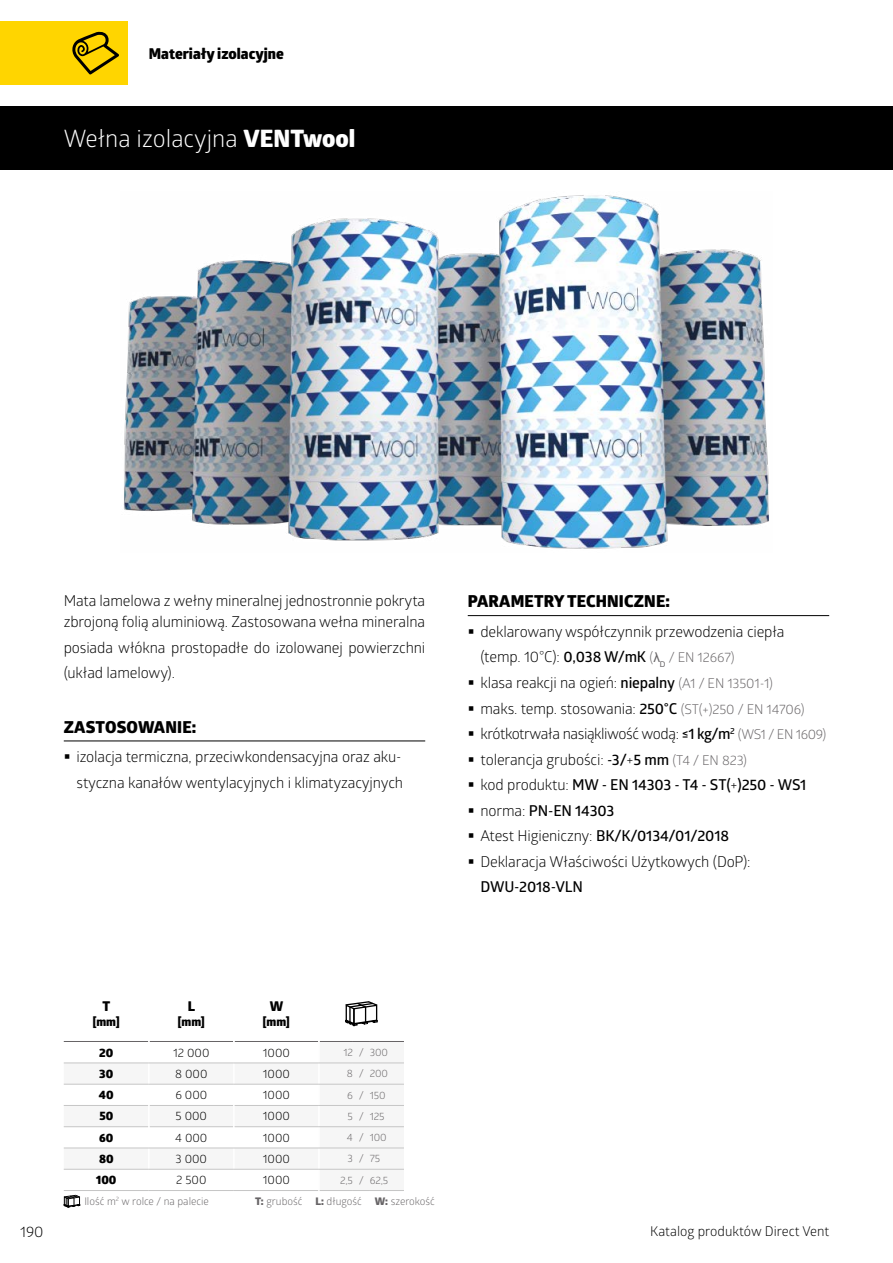
<style>
.page{position:relative;width:893px;height:1263px;background:#fff}
.page>*{position:absolute;margin:0;border:0;box-sizing:border-box;transform-origin:0 0}
.t1{font:24px "Glober";color:#fff}
.t2{font:800 16.5px "Glober";letter-spacing:.01em;color:#000}
.t3{font:15px/25.5px "Glober";letter-spacing:-.01em;color:#000}
.t4{font:15px/25.5px "Glober Semi Bold Free";letter-spacing:-.01em;color:#000}
.t5{font:800 15px "Glober";color:#000}
.t6{font:13.5px "Glober";color:#000}
.t7{font:800 13.5px "Glober";color:#000}
.t8{font:12px "Glober";color:#000}
.t9{font:800 12px "Glober";color:#000}
.t10{font:10.5px "Glober";color:#676466}
.s1{font-weight:800}
.s2{font-family:"Glober Semi Bold Free"}
.s3{font-size:13.5px;color:#676466}
.s4{font-family:"Arial";font-size:13.5px;color:#676466}
.s5{font-family:"Glober"}
</style>
<div class="page">
<div style="left:0;top:106px;width:893px;height:64px;background:#000"></div>
<div style="left:0;top:21px;width:128px;height:64px;background:#ffd500"></div>
<svg style="left:72px;top:31px;width:47px;height:44px"></svg>
<img style="left:123px;top:195px;width:646px;height:354px">
<svg style="left:64px;top:1062px;width:340px;height:107px;fill:#f6f6f6"></svg>
<hr style="left:150px;top:1041px;width:83px;height:1px;background:#676466">
<hr style="left:235px;top:1041px;width:83px;height:1px;background:#676466">
<hr style="left:150px;top:1105px;width:83px;height:1px;background:#c6c6c6">
<hr style="left:150px;top:1126px;width:83px;height:1px;background:#c6c6c6">
<hr style="left:148px;top:1041px;width:2px;height:22px;background:#fff">
<hr style="left:233px;top:1041px;width:2px;height:22px;background:#fff">
<hr style="left:148px;top:1063px;width:2px;height:21px;background:#fff">
<hr style="left:233px;top:1063px;width:2px;height:21px;background:#fff">
<hr style="left:148px;top:1084px;width:2px;height:21px;background:#fff">
<hr style="left:233px;top:1084px;width:2px;height:21px;background:#fff">
<hr style="left:148px;top:1105px;width:2px;height:22px;background:#fff">
<hr style="left:233px;top:1105px;width:2px;height:22px;background:#fff">
<hr style="left:148px;top:1127px;width:2px;height:21px;background:#fff">
<hr style="left:233px;top:1127px;width:2px;height:21px;background:#fff">
<hr style="left:148px;top:1148px;width:2px;height:21px;background:#fff">
<hr style="left:233px;top:1148px;width:2px;height:21px;background:#fff">
<hr style="left:64px;top:1063px;width:85px;height:1px;background:#c6c6c6">
<hr style="left:320px;top:1041px;width:33px;height:1px;background:#676466">
<svg style="left:353px;top:1041px;width:17px;height:1px"></svg>
<hr style="left:370px;top:1041px;width:34px;height:1px;background:#676466">
<svg style="left:353px;top:1190px;width:17px;height:1px"></svg>
<hr style="left:318px;top:1041px;width:2px;height:22px;background:#fff">
<hr style="left:318px;top:1063px;width:2px;height:21px;background:#fff">
<hr style="left:318px;top:1084px;width:2px;height:21px;background:#fff">
<hr style="left:318px;top:1106px;width:2px;height:20px;background:#fff">
<hr style="left:318px;top:1127px;width:2px;height:21px;background:#fff">
<hr style="left:318px;top:1148px;width:2px;height:21px;background:#fff">
<hr style="left:320px;top:1190px;width:33px;height:1px;background:#c6c6c6">
<hr style="left:370px;top:1190px;width:34px;height:1px;background:#c6c6c6">
<hr style="left:64px;top:1084px;width:85px;height:1px;background:#c6c6c6">
<hr style="left:64px;top:1105px;width:84px;height:1px;background:#c6c6c6">
<hr style="left:64px;top:1126px;width:84px;height:1px;background:#c6c6c6">
<hr style="left:64px;top:1148px;width:85px;height:1px;background:#c6c6c6">
<hr style="left:64px;top:1169px;width:85px;height:1px;background:#c6c6c6">
<hr style="left:64px;top:1190px;width:85px;height:1px;background:#c6c6c6">
<hr style="left:235px;top:1105px;width:84px;height:1px;background:#c6c6c6">
<hr style="left:319px;top:1105px;width:34px;height:1px;background:#c6c6c6">
<svg style="left:353px;top:1105px;width:17px;height:1px"></svg>
<hr style="left:370px;top:1105px;width:34px;height:1px;background:#c6c6c6">
<hr style="left:64px;top:1041px;width:84px;height:1px;background:#676466">
<hr style="left:149px;top:1063px;width:85px;height:1px;background:#c6c6c6">
<hr style="left:234px;top:1063px;width:85px;height:1px;background:#c6c6c6">
<hr style="left:319px;top:1063px;width:34px;height:1px;background:#c6c6c6">
<svg style="left:353px;top:1063px;width:17px;height:1px"></svg>
<hr style="left:370px;top:1063px;width:34px;height:1px;background:#c6c6c6">
<hr style="left:149px;top:1084px;width:85px;height:1px;background:#c6c6c6">
<hr style="left:234px;top:1084px;width:85px;height:1px;background:#c6c6c6">
<hr style="left:319px;top:1084px;width:34px;height:1px;background:#c6c6c6">
<svg style="left:353px;top:1084px;width:17px;height:1px"></svg>
<hr style="left:370px;top:1084px;width:34px;height:1px;background:#c6c6c6">
<hr style="left:149px;top:1148px;width:85px;height:1px;background:#c6c6c6">
<hr style="left:234px;top:1148px;width:85px;height:1px;background:#c6c6c6">
<hr style="left:319px;top:1148px;width:34px;height:1px;background:#c6c6c6">
<svg style="left:353px;top:1148px;width:17px;height:1px"></svg>
<hr style="left:370px;top:1148px;width:34px;height:1px;background:#c6c6c6">
<hr style="left:149px;top:1169px;width:85px;height:1px;background:#c6c6c6">
<hr style="left:234px;top:1169px;width:85px;height:1px;background:#c6c6c6">
<hr style="left:319px;top:1169px;width:34px;height:1px;background:#c6c6c6">
<svg style="left:353px;top:1169px;width:17px;height:1px"></svg>
<hr style="left:370px;top:1169px;width:34px;height:1px;background:#c6c6c6">
<hr style="left:149px;top:1190px;width:85px;height:1px;background:#c6c6c6">
<hr style="left:234px;top:1190px;width:84px;height:1px;background:#c6c6c6">
<hr style="left:235px;top:1126px;width:84px;height:1px;background:#c6c6c6">
<hr style="left:319px;top:1126px;width:34px;height:1px;background:#c6c6c6">
<svg style="left:353px;top:1126px;width:17px;height:1px"></svg>
<hr style="left:370px;top:1126px;width:34px;height:1px;background:#c6c6c6">
<svg style="left:345px;top:1001px;width:33px;height:25px"></svg>
<svg style="left:64px;top:1195px;width:16px;height:12px"></svg>
<hr style="left:64px;top:740px;width:361px;height:1px;background:#000">
<hr style="left:468px;top:615px;width:361px;height:1px;background:#000">
<p class="t5" style="left:149px;top:42px;width:136px">Materiały izolacyjne</p>
<h1 class="t1" style="left:64px;top:122px;width:293px">Wełna izolacyjna <span class="s1">VENTwool</span></h1>
<p class="t3" style="left:64px;top:590px;width:363px;line-height:21px">Mata lamelowa z wełny mineralnej jednostronnie pokryta zbrojoną folią aluminiową. Zastosowana wełna mineralna</p>
<p class="t3" style="left:64px;top:634px;width:363px">posiada włókna prostopadłe do izolowanej powierzchni (układ lamelowy).</p>
<p class="t2" style="left:64px;top:714px;width:134px">ZASTOSOWANIE:</p>
<p class="t3" style="left:77px;top:743px;width:328px">izolacja termiczna, przeciwkondensacyjna oraz aku&shy;styczna kanałów wentylacyjnych i klimatyzacyjnych</p>
<p class="t2" style="left:468px;top:589px;width:204px">PARAMETRY TECHNICZNE:</p>
<p class="t3" style="left:480px;top:618px;width:347px">deklarowany współczynnik przewodzenia ciepła (temp. 10°C): <span class="s2">0,038 W/mK</span> <span class="s3">(</span><span class="s4">λ</span><sub>D</sub> <span class="s3">/ EN 12667)<br></span>klasa reakcji na ogień: <span class="s2">niepalny</span> <span class="s3">(A1 / EN 13501-1)<br></span>maks. temp. stosowania: <span class="s2">250˚C</span> <span class="s3">(ST(+)250 / EN 14706) </span>krótkotrwała nasiąkliwość wodą: <span class="s2">≤1 kg/m</span><sup>2</sup> <span class="s3">(WS1 / EN 1609) </span>tolerancja grubości: <span class="s2">-3/</span>+<span class="s2">5 mm</span> <span class="s3">(T4 / EN 823)</span></p>
<p class="t4" style="left:480px;top:771px;width:327px"><span class="s5">kod produktu:</span> MW - EN 14303 - T4 - ST(<span class="s5">+</span>)250 - WS1 <span class="s5">norma:</span> PN-EN 14303</p>
<p class="t3" style="left:480px;top:822px;width:272px">Atest Higieniczny: <span class="s2">BK/K/0134/01/2018<br></span>Deklaracja Właściwości Użytkowych (DoP):</p>
<p class="t4" style="left:480px;top:873px;width:104px">DWU-2018-VLN</p>
<p class="t3" style="left:20px;top:1218px;width:25px">190</p>
<p class="t7" style="left:103px;top:996px;width:9px">T</p>
<p class="t9" style="left:93px;top:1013px;width:29px">[mm]</p>
<p class="t7" style="left:188px;top:996px;width:9px">L</p>
<p class="t9" style="left:178px;top:1013px;width:29px">[mm]</p>
<p class="t7" style="left:270px;top:996px;width:15px">W</p>
<p class="t9" style="left:263px;top:1013px;width:29px">[mm]</p>
<p class="t9" style="left:99px;top:1043px;width:16px">20</p>
<p class="t8" style="left:173px;top:1044px;width:38px">12 000</p>
<p class="t8" style="left:263px;top:1044px;width:29px">1000</p>
<p class="t10" style="left:343px;top:1045px;width:46px">12 / 300</p>
<p class="t9" style="left:99px;top:1064px;width:16px">30</p>
<p class="t8" style="left:175px;top:1065px;width:34px">8 000</p>
<p class="t8" style="left:263px;top:1065px;width:29px">1000</p>
<p class="t10" style="left:347px;top:1066px;width:43px">8 / 200</p>
<p class="t9" style="left:99px;top:1086px;width:16px">40</p>
<p class="t8" style="left:175px;top:1086px;width:33px">6 000</p>
<p class="t8" style="left:263px;top:1086px;width:29px">1000</p>
<p class="t10" style="left:347px;top:1087px;width:40px">6 / 150</p>
<p class="t9" style="left:99px;top:1107px;width:15px">50</p>
<p class="t8" style="left:176px;top:1108px;width:33px">5 000</p>
<p class="t8" style="left:263px;top:1108px;width:29px">1000</p>
<p class="t10" style="left:347px;top:1109px;width:39px">5 / 125</p>
<p class="t9" style="left:99px;top:1128px;width:16px">60</p>
<p class="t8" style="left:175px;top:1129px;width:34px">4 000</p>
<p class="t8" style="left:263px;top:1129px;width:29px">1000</p>
<p class="t10" style="left:347px;top:1130px;width:41px">4 / 100</p>
<p class="t9" style="left:99px;top:1150px;width:16px">80</p>
<p class="t8" style="left:176px;top:1150px;width:33px">3 000</p>
<p class="t8" style="left:263px;top:1150px;width:29px">1000</p>
<p class="t10" style="left:347px;top:1151px;width:34px">3/75</p>
<p class="t9" style="left:96px;top:1171px;width:22px">100</p>
<p class="t8" style="left:176px;top:1171px;width:32px">2 500</p>
<p class="t8" style="left:263px;top:1171px;width:29px">1000</p>
<p class="t10" style="left:340px;top:1172px;width:50px">2,5 / 62,5</p>
<p class="t10" style="left:84px;top:1193px;width:126px">Ilość m<sup>2</sup> w rolce / na palecie</p>
<p class="t10" style="left:255px;top:1193px;width:181px"><span class="s1">T:</span> grubość <span class="s1">L:</span> długość <span class="s1">W:</span> szerokość</p>
<p class="t6" style="left:650px;top:1222px;width:180px">Katalog produktów Direct Vent</p>
</div>
